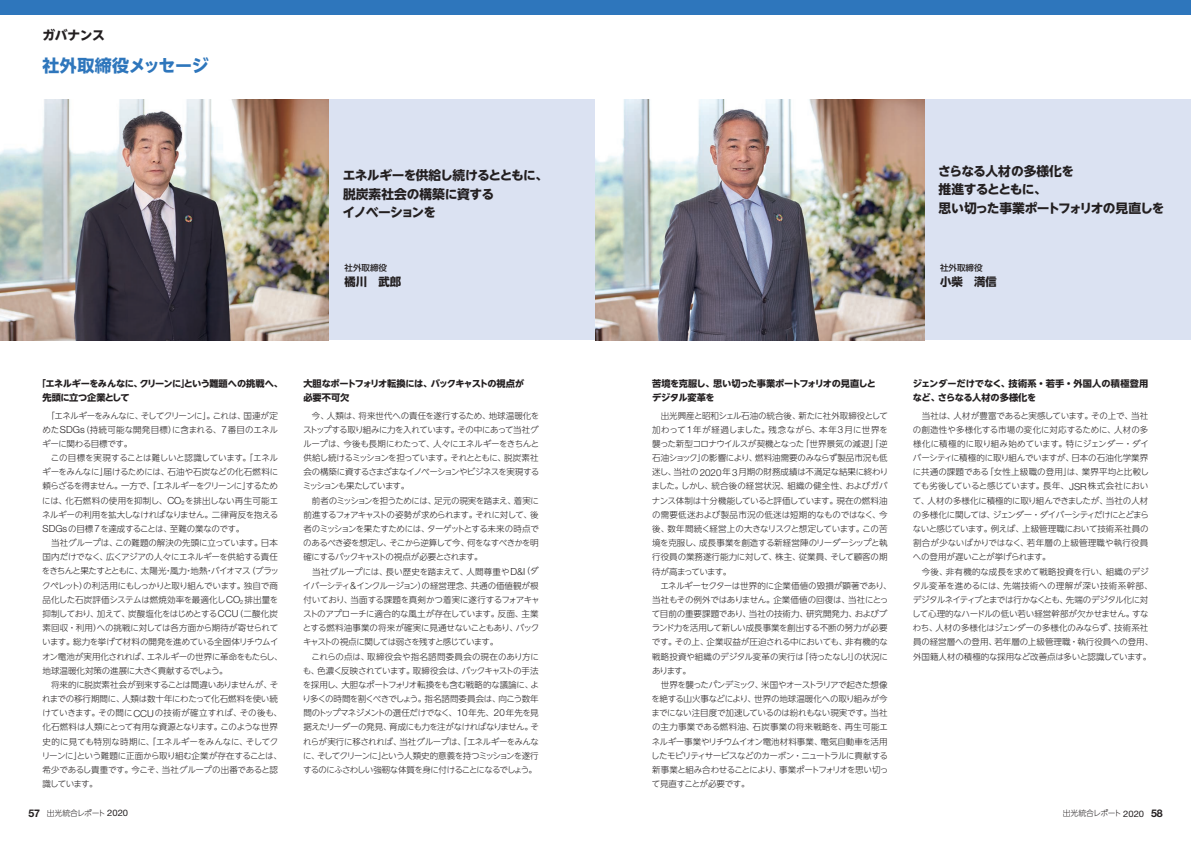
<style>
.page{position:relative;width:1191px;height:842px;background:#fff}
.page>*{position:absolute;margin:0;border:0;box-sizing:border-box;transform-origin:0 0}
.t1{font:700 17px "UD Shin Go NT Pro";letter-spacing:-.025em;color:#2e76bc}
.t2{font:700 12.8px/18.4px "UD Shin Go NT Pro";letter-spacing:-.04em;color:#231f20}
.t3{font:700 11.3px "UD Shin Go NT Pro";color:#231f20}
.t4{font:700 9.2px/14.2px "UD Shin Go NT Pro";letter-spacing:-.035em;color:#231f20}
.t5{font:700 9.2px/14.2px "UD Shin Go NT Pro";letter-spacing:-.005em;color:#231f20}
.t6{font:300 8.5px/14.2px "UD Shin Go NT Pro";letter-spacing:-.035em;color:#231f20}
.t7{font:300 8.5px/14.2px "UD Shin Go NT Pro";letter-spacing:-.055em;color:#231f20}
.t8{font:300 8.5px/14.2px "UD Shin Go NT Pro";letter-spacing:-.015em;color:#231f20}
.t9{font:500 8.5px "UD Shin Go NT Pro";color:#231f20}
.t10{font:300 7.8px "UD Shin Go NT Pro";letter-spacing:-.05em;color:#231f20}
.s1{font-family:"Helvetica Neue LT Pro";font-size:9.8px}
.s2{font-family:"Helvetica Neue LT Pro";font-weight:700;font-size:10.6px}
.s3{font-family:"Helvetica Neue LT Pro";font-weight:400;font-size:9px}
</style>
<div class="page">
<div style="left:0;top:0;width:1191px;height:14px;background:#2e76bc"></div>
<div style="left:0;top:99px;width:595px;height:241px;background:#dbe2f2"></div>
<div style="left:595px;top:99px;width:596px;height:241px;background:#dbe2f2"></div>
<img style="left:0;top:99px;width:329px;height:241px">
<img style="left:595px;top:99px;width:329px;height:241px">
<h2 class="t2" style="left:43px;top:25px;width:64px">ガバナンス</h2>
<h1 class="t1" style="left:43px;top:51px;width:168px">社外取締役メッセージ</h1>
<h2 class="t2" style="left:342px;top:166px;width:207px">エネルギーを供給し続けるとともに、脱炭素社会の構築に資する<br>イノベーションを</h2>
<p class="t9" style="left:344px;top:261px;width:44px">社外取締役</p>
<h3 class="t3" style="left:344px;top:273px;width:58px">橘川　武郎</h3>
<p class="t4" style="left:43px;top:376px;width:242px;text-indent:-6px">「エネルギーをみんなに、クリーンに」という難題への挑戦へ、先頭に立つ企業として</p>
<p class="t6" style="left:42px;top:408px;width:242px">　「エネルギーをみんなに、そしてクリーンに」。これは、国連が定めた<span class="s1">SDGs</span>（持続可能な開発目標）に含まれる、<span class="s1">7</span>番目のエネルギーに関わる目標です。<br>　この目標を実現することは難しいと認識しています。「エネルギーをみんなに」届けるためには、石油や石炭などの化石燃料に頼らざるを得ません。一方で、「エネルギーをクリーンに」するためには、化石燃料の使用を抑制し、<span class="s1">CO</span><sub>2</sub>を排出しない再生可能エネルギーの利用を拡大しなければなりません。二律背反を抱える<br><span class="s1">SDGs</span>の目標 <span class="s1">7</span>を達成することは、至難の業なのです。<br>　当社グループは、この難題の解決の先頭に立っています。日本国内だけでなく、広くアジアの人々にエネルギーを供給する責任をきちんと果たすとともに、太陽光・風力・地熱・バイオマス（ブラックペレット）の利活用にもしっかりと取り組んでいます。独自で商品化した石炭評価システムは燃焼効率を最適化し<span class="s1">CO</span><sub>2</sub> 排出量を抑制しており、加えて、炭酸塩化をはじめとする<span class="s1">CCU</span>（二酸化炭素回収・利用）への挑戦に対しては各方面から期待が寄せられています。総力を挙げて材料の開発を進めている全固体リチウムイオン電池が実用化されれば、エネルギーの世界に革命をもたらし、地球温暖化対策の進展に大きく貢献するでしょう。<br>　将来的に脱炭素社会が到来することは間違いありませんが、それまでの移行期間に、人類は数十年にわたって化石燃料を使い続けていきます。その間に<span class="s1">CCU</span>の技術が確立すれば、その後も、化石燃料は人類にとって有用な資源となります。このような世界史的に見ても特別な時期に、「エネルギーをみんなに、そしてクリーンに」という難題に正面から取り組む企業が存在することは、希少であるし貴重です。今こそ、当社グループの出番であると認識しています。</p>
<p class="t4" style="left:303px;top:376px;width:222px">大胆なポートフォリオ転換には、バックキャストの視点が必要不可欠</p>
<p class="t7" style="left:302px;top:408px;width:239px">　今、人類は、将来世代への責任を遂行するため、地球温暖化をストップする取り組みに力を入れています。その中にあって当社グループは、今後も長期にわたって、人々にエネルギーをきちんと供給し続けるミッションを担っています。それとともに、脱炭素社会の構築に資するさまざまなイノベーションやビジネスを実現するミッションも果たしています。<br>　前者のミッションを担うためには、足元の現実を踏まえ、着実に前進するフォアキャストの姿勢が求められます。それに対して、後者のミッションを果たすためには、ターゲットとする未来の時点でのあるべき姿を想定し、そこから逆算して今、何をなすべきかを明確にするバックキャストの視点が必要とされます。<br>　当社グループには、長い歴史を踏まえて、人間尊重や<span class="s1">D&amp;I</span>（ダイバーシティ<span class="s1">&amp;</span>インクルージョン）の経営理念、共通の価値観が根付いており、当面する課題を真剣かつ着実に遂行するフォアキャストのアプローチに適合的な風土が存在しています。反面、主業とする燃料油事業の将来が確実に見通せないこともあり、バックキャストの視点に関しては弱さを残すと感じています。<br>　これらの点は、取締役会や指名諮問委員会の現在のあり方にも、色濃く反映されています。取締役会は、バックキャストの手法を採用し、大胆なポートフォリオ転換をも含む戦略的な議論に、より多くの時間を割くべきでしょう。指名諮問委員会は、向こう数年間のトップマネジメントの選任だけでなく、<span class="s1">10</span> 年先、<span class="s1">20</span> 年先を見据えたリーダーの発見、育成にも力を注がなければなりません。それらが実行に移されれば、当社グループは、「エネルギーをみんなに、そしてクリーンに」という人類史的意義を持つミッションを遂行するのにふさわしい強靭な体質を身に付けることになるでしょう。</p>
<h2 class="t2" style="left:938px;top:161px;width:228px">さらなる人材の多様化を<br>推進するとともに、<br>思い切った事業ポートフォリオの見直しを</h2>
<p class="t9" style="left:940px;top:261px;width:44px">社外取締役</p>
<h3 class="t3" style="left:940px;top:273px;width:58px">小柴　満信</h3>
<p class="t4" style="left:652px;top:376px;width:225px">苦境を克服し、思い切った事業ポートフォリオの見直しとデジタル変革を</p>
<p class="t6" style="left:651px;top:408px;width:242px">　出光興産と昭和シェル石油の統合後、新たに社外取締役として加わって<span class="s1">1</span>年が経過しました。残念ながら、本年<span class="s1">3</span>月に世界を襲った新型コロナウイルスが契機となった「世界景気の減退」「逆石油ショック」の影響により、燃料油需要のみならず製品市況も低迷し、当社の<span class="s1">2020</span>年<span class="s1">3</span>月期の財務成績は不満足な結果に終わりました。しかし、統合後の経営状況、組織の健全性、およびガバナンス体制は十分機能していると評価しています。現在の燃料油の需要低迷および製品市況の低迷は短期的なものではなく、今後、数年間続く経営上の大きなリスクと想定しています。この苦境を克服し、成長事業を創造する新経営陣のリーダーシップと執行役員の業務遂行能力に対して、株主、従業員、そして顧客の期待が高まっています。<br>　エネルギーセクターは世界的に企業価値の毀損が顕著であり、当社もその例外ではありません。企業価値の回復は、当社にとって目前の重要課題であり、当社の技術力、研究開発力、およびブランド力を活用して新しい成長事業を創出する不断の努力が必要です。その上、企業収益が圧迫される中においても、非有機的な戦略投資や組織のデジタル変革の実行は「待ったなし！」の状況にあります。<br>　世界を襲ったパンデミック、米国やオーストラリアで起きた想像を絶する山火事などにより、世界の地球温暖化への取り組みが今までにない注目度で加速しているのは紛れもない現実です。当社の主力事業である燃料油、石炭事業の将来戦略を、再生可能エネルギー事業やリチウムイオン電池材料事業、電気自動車を活用したモビリティサービスなどのカーボン・ニュートラルに貢献する新事業と組み合わせることにより、事業ポートフォリオを思い切って見直すことが必要です。</p>
<p class="t5" style="left:913px;top:376px;width:237px">ジェンダーだけでなく、技術系・若手・外国人の積極登用など、さらなる人材の多様化を</p>
<p class="t8" style="left:912px;top:408px;width:242px">　当社は、人材が豊富であると実感しています。その上で、当社の創造性や多様化する市場の変化に対応するために、人材の多様化に積極的に取り組み始めています。特にジェンダー・ダイバーシティに積極的に取り組んでいますが、日本の石油化学業界に共通の課題である「女性上級職の登用」は、業界平均と比較しても劣後していると感じています。長年、<span class="s1">JSR</span>株式会社において、人材の多様化に積極的に取り組んできましたが、当社の人材の多様化に関しては、ジェンダー・ダイバーシティだけにとどまらないと感じています。例えば、上級管理職において技術系社員の割合が少ないばかりではなく、若年層の上級管理職や執行役員への登用が遅いことが挙げられます。<br>　今後、非有機的な成長を求めて戦略投資を行い、組織のデジタル変革を進めるには、先端技術への理解が深い技術系幹部、デジタルネイティブとまでは行かなくとも、先端のデジタル化に対して心理的なハードルの低い若い経営幹部が欠かせません。すなわち、人材の多様化はジェンダーの多様化のみならず、技術系社員の経営層への登用、若年層の上級管理職・執行役員への登用、外国籍人材の積極的な採用など改善点は多いと認識しています。</p>
<p class="t10" style="left:28px;top:807px;width:101px"><span class="s2">57</span> 出光統合レポート <span class="s3">2020</span></p>
<p class="t10" style="left:1062px;top:807px;width:101px">出光統合レポート <span class="s3">2020</span> <span class="s2">58</span></p>
</div>
